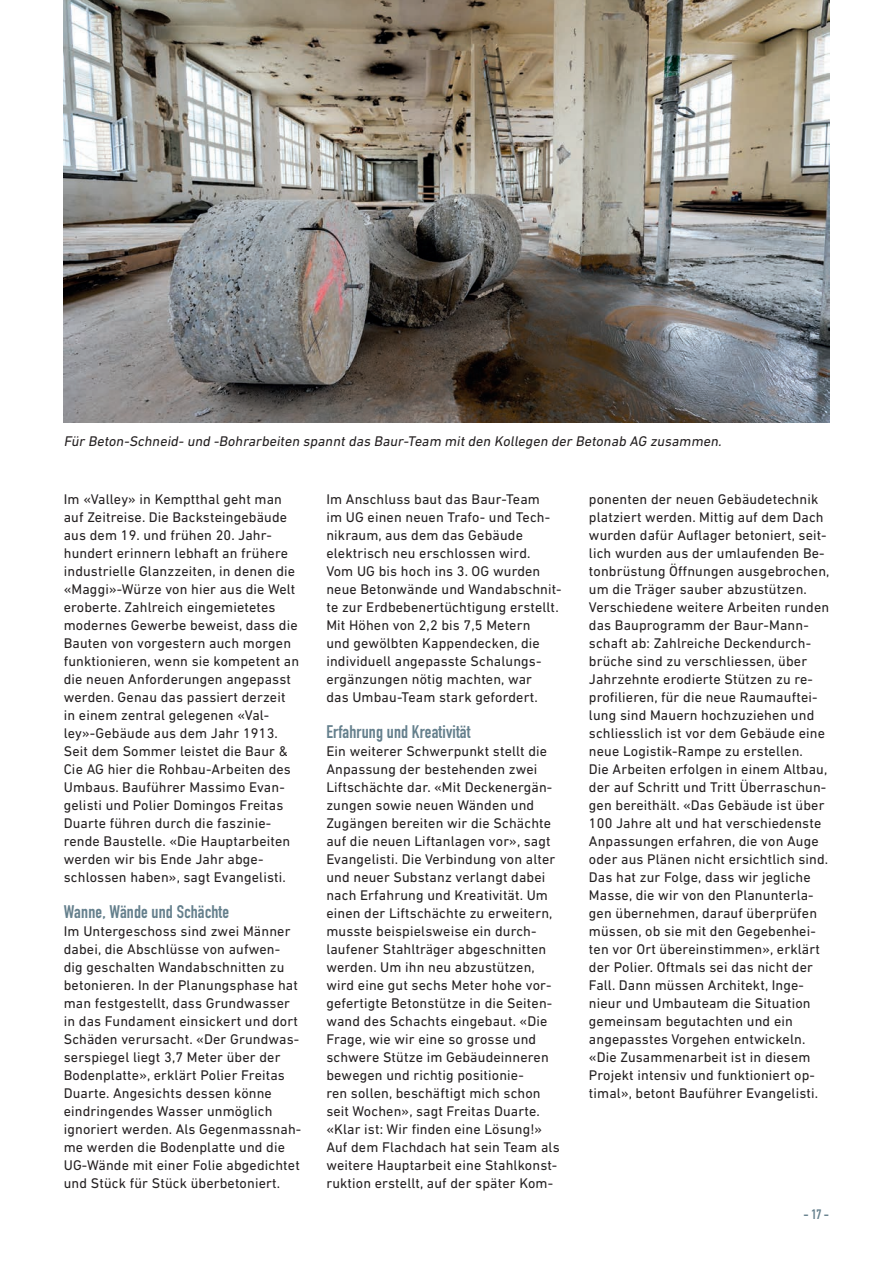
<style>
.page{position:relative;width:893px;height:1263px;background:#fff}
.page>*{position:absolute;margin:0;border:0;box-sizing:border-box;transform-origin:0 0}
.t1{font:700 18px "DIN Condensed";letter-spacing:.01em;color:#647f8c}
.t2{font:14.25px/18px "DIN Next LT Pro";letter-spacing:.01em;color:#231f20}
.t3{font:italic 14.25px "DIN Next LT Pro";color:#231f20}
.t4{font:700 13.5px "DIN Condensed";color:#647f8c}
</style>
<div class="page">
<img style="left:64px;top:0;width:765px;height:422px">
<p class="t3" style="left:64px;top:433px;width:662px">Für Beton-Schneid- und -Bohrarbeiten spannt das Baur-Team mit den Kollegen der Betonab AG zusammen.</p>
<p class="t2" style="left:64px;top:490px;width:237px">Im «Valley» in Kemptthal geht man auf Zeitreise. Die Backsteingebäude aus dem 19. und frühen 20. Jahr&shy;hundert erinnern lebhaft an frühere industrielle Glanzzeiten, in denen die «Maggi»-Würze von hier aus die Welt eroberte. Zahlreich eingemietetes modernes Gewerbe beweist, dass die Bauten von vorgestern auch morgen funktionieren, wenn sie kompetent an die neuen Anforderungen angepasst werden. Genau das passiert derzeit in einem zentral gelegenen «Val&shy;ley»-Gebäude aus dem Jahr 1913.<br>Seit dem Sommer leistet die Baur &amp; Cie AG hier die Rohbau-Arbeiten des Umbaus. Bauführer Massimo Evan&shy;gelisti und Polier Domingos Freitas Duarte führen durch die faszinie&shy;rende Baustelle. «Die Hauptarbeiten werden wir bis Ende Jahr abge&shy;schlossen haben», sagt Evangelisti.</p>
<p class="t1" style="left:64px;top:900px;width:167px">Wanne, Wände und Schächte</p>
<p class="t2" style="left:64px;top:922px;width:239px">Im Untergeschoss sind zwei Männer dabei, die Abschlüsse von aufwen&shy;dig geschalten Wandabschnitten zu betonieren. In der Planungsphase hat man festgestellt, dass Grundwasser in das Fundament einsickert und dort Schäden verursacht. «Der Grundwas&shy;serspiegel liegt 3,7 Meter über der Bodenplatte», erklärt Polier Freitas Duarte. Angesichts dessen könne eindringendes Wasser unmöglich ignoriert werden. Als Gegenmassnah&shy;me werden die Bodenplatte und die UG-Wände mit einer Folie abgedichtet und Stück für Stück überbetoniert.</p>
<p class="t2" style="left:326px;top:490px;width:237px">Im Anschluss baut das Baur-Team<br>im UG einen neuen Trafo- und Tech&shy;nikraum, aus dem das Gebäude elektrisch neu erschlossen wird.<br>Vom UG bis hoch ins 3. OG wurden neue Betonwände und Wandabschnit&shy;te zur Erdbebenertüchtigung erstellt.<br>Mit Höhen von 2,2 bis 7,5 Metern<br>und gewölbten Kappendecken, die individuell angepasste Schalungs&shy;ergänzungen nötig machten, war<br>das Umbau-Team stark gefordert.</p>
<p class="t1" style="left:326px;top:720px;width:146px">Erfahrung und Kreativität</p>
<p class="t2" style="left:326px;top:742px;width:235px">Ein weiterer Schwerpunkt stellt die Anpassung der bestehenden zwei Liftschächte dar. «Mit Deckenergän&shy;zungen sowie neuen Wänden und Zugängen bereiten wir die Schächte auf die neuen Liftanlagen vor», sagt Evangelisti. Die Verbindung von alter und neuer Substanz verlangt dabei nach Erfahrung und Kreativität. Um einen der Liftschächte zu erweitern, musste beispielsweise ein durch&shy;laufener Stahlträger abgeschnitten werden. Um ihn neu abzustützen, wird eine gut sechs Meter hohe vor&shy;gefertigte Betonstütze in die Seiten&shy;wand des Schachts eingebaut. «Die Frage, wie wir eine so grosse und schwere Stütze im Gebäudeinneren bewegen und richtig positionie-<br>ren sollen, beschäftigt mich schon seit Wochen», sagt Freitas Duarte. «Klar ist: Wir finden eine Lösung!» Auf dem Flachdach hat sein Team als weitere Hauptarbeit eine Stahlkonst&shy;ruktion erstellt, auf der später Kom-</p>
<p class="t2" style="left:589px;top:490px;width:242px">ponenten der neuen Gebäudetechnik platziert werden. Mittig auf dem Dach wurden dafür Auflager betoniert, seit&shy;lich wurden aus der umlaufenden Be&shy;tonbrüstung Öffnungen ausgebrochen, um die Träger sauber abzustützen.<br>Verschiedene weitere Arbeiten runden das Bauprogramm der Baur-Mann&shy;schaft ab: Zahlreiche Deckendurch&shy;brüche sind zu verschliessen, über Jahrzehnte erodierte Stützen zu re&shy;profilieren, für die neue Raumauftei&shy;lung sind Mauern hochzuziehen und schliesslich ist vor dem Gebäude eine neue Logistik-Rampe zu erstellen.<br>Die Arbeiten erfolgen in einem Altbau, der auf Schritt und Tritt Überraschun&shy;gen bereithält. «Das Gebäude ist über 100 Jahre alt und hat verschiedenste Anpassungen erfahren, die von Auge oder aus Plänen nicht ersichtlich sind.<br>Das hat zur Folge, dass wir jegliche Masse, die wir von den Planunterla&shy;gen übernehmen, darauf überprüfen müssen, ob sie mit den Gegebenhei&shy;ten vor Ort übereinstimmen», erklärt der Polier. Oftmals sei das nicht der Fall. Dann müssen Architekt, Inge&shy;nieur und Umbauteam die Situation gemeinsam begutachten und ein angepasstes Vorgehen entwickeln. «Die Zusammenarbeit ist in diesem Projekt intensiv und funktioniert op&shy;timal», betont Bauführer Evangelisti.</p>
<p class="t4" style="left:804px;top:1205px;width:27px">- 17 -</p>
</div>
